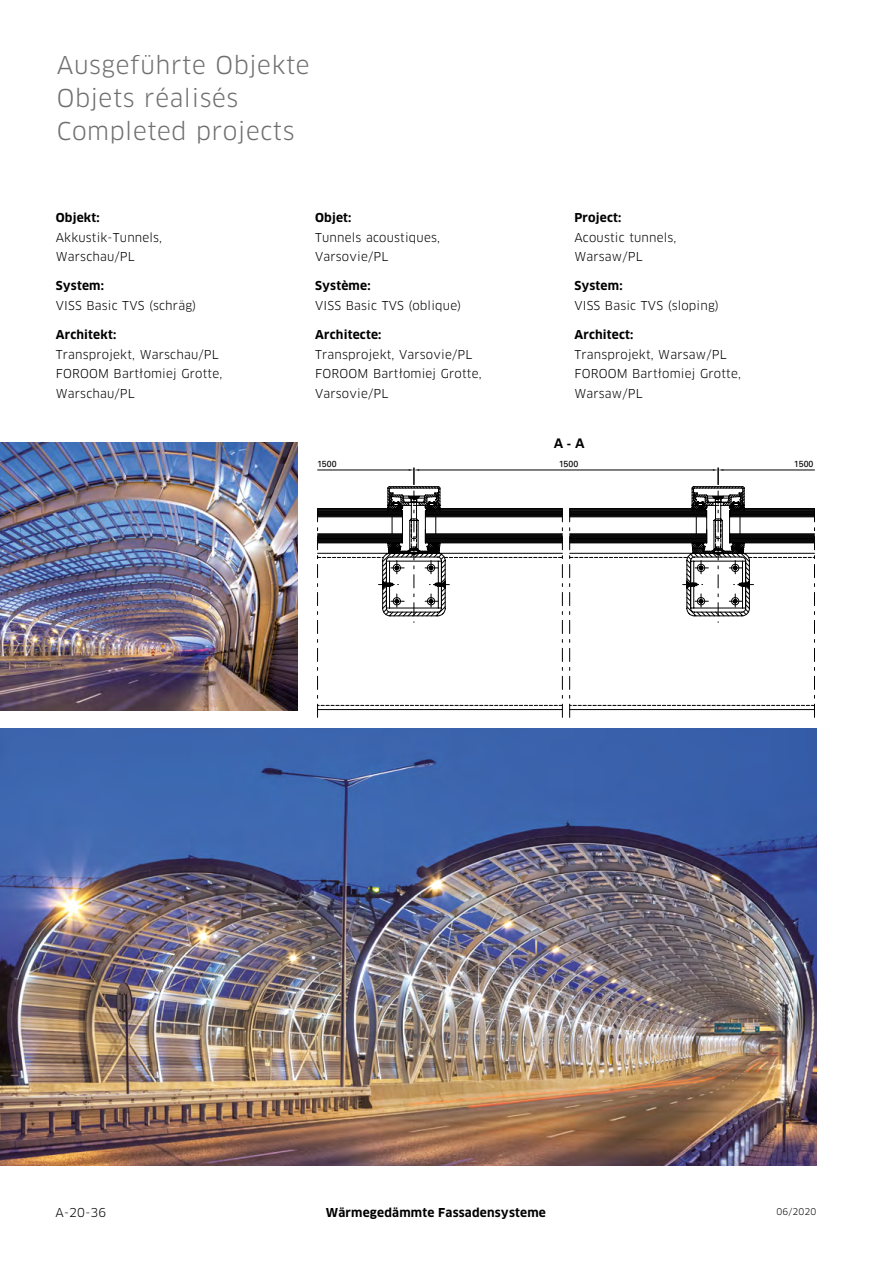
<style>
.page{position:relative;width:893px;height:1263px;background:#fff}
.page>*{position:absolute;margin:0;border:0;box-sizing:border-box;transform-origin:0 0}
.t1{font:24px/33px "Clan Pro";letter-spacing:.025em;color:#706f6f}
.t2{font:700 13.2px "Univers";color:#000}
.t3{font:12px/19.5px "Clan Pro";letter-spacing:.015em;color:#000}
.t4{font:700 12px "Clan Pro";letter-spacing:.015em;color:#000}
.t5{font:9px "Clan Pro";letter-spacing:.015em;color:#000}
.t6{font:8.85px "Univers";color:#000}
</style>
<div class="page">
<img style="left:0;top:728px;width:816px;height:437px">
<svg style="left:317px;top:706px;width:498px;height:12px"></svg>
<svg style="left:317px;top:534px;width:498px;height:172px"></svg>
<svg style="left:317px;top:534px;width:433px;height:71px"></svg>
<svg style="left:378px;top:582px;width:375px;height:5px"></svg>
<svg style="left:317px;top:467px;width:498px;height:67px"></svg>
<img style="left:0;top:442px;width:298px;height:269px">
<h1 class="t1" style="left:57px;top:49px;width:254px">Ausgeführte Objekte<br>Objets réalisés<br>Completed projects</h1>
<p class="t4" style="left:56px;top:211px;width:46px">Objekt:</p>
<p class="t3" style="left:56px;top:227px;width:108px">Akkustik-Tunnels,<br>Warschau/PL</p>
<p class="t4" style="left:56px;top:279px;width:50px">System:</p>
<p class="t3" style="left:56px;top:296px;width:142px">VISS Basic TVS (schräg)</p>
<p class="t4" style="left:56px;top:328px;width:62px">Architekt:</p>
<p class="t3" style="left:56px;top:344px;width:168px">Transprojekt, Warschau/PL<br>FOROOM Bartłomiej Grotte,<br>Warschau/PL</p>
<p class="t4" style="left:315px;top:211px;width:38px">Objet:</p>
<p class="t3" style="left:315px;top:227px;width:126px">Tunnels acoustiques,<br>Varsovie/PL</p>
<p class="t4" style="left:315px;top:279px;width:57px">Système:</p>
<p class="t3" style="left:315px;top:296px;width:148px">VISS Basic TVS (oblique)</p>
<p class="t4" style="left:315px;top:328px;width:68px">Architecte:</p>
<p class="t3" style="left:315px;top:344px;width:168px">Transprojekt, Varsovie/PL<br>FOROOM Bartłomiej Grotte,<br>Varsovie/PL</p>
<p class="t4" style="left:574px;top:211px;width:49px">Project:</p>
<p class="t3" style="left:574px;top:227px;width:104px">Acoustic tunnels,<br>Warsaw/PL</p>
<p class="t4" style="left:574px;top:279px;width:50px">System:</p>
<p class="t3" style="left:574px;top:296px;width:146px">VISS Basic TVS (sloping)</p>
<p class="t4" style="left:574px;top:328px;width:61px">Architect:</p>
<p class="t3" style="left:574px;top:344px;width:168px">Transprojekt, Warsaw/PL<br>FOROOM Bartłomiej Grotte,<br>Warsaw/PL</p>
<p class="t2" style="left:554px;top:435px;width:32px">A - A</p>
<p class="t6" style="left:317px;top:459px;width:21px">1500</p>
<p class="t6" style="left:559px;top:459px;width:21px">1500</p>
<p class="t6" style="left:794px;top:459px;width:21px">1500</p>
<p class="t3" style="left:56px;top:1203px;width:52px">A-20-36</p>
<p class="t4" style="left:326px;top:1206px;width:222px">Wärmegedämmte Fassadensysteme</p>
<p class="t5" style="left:776px;top:1206px;width:41px">06/2020</p>
</div>
